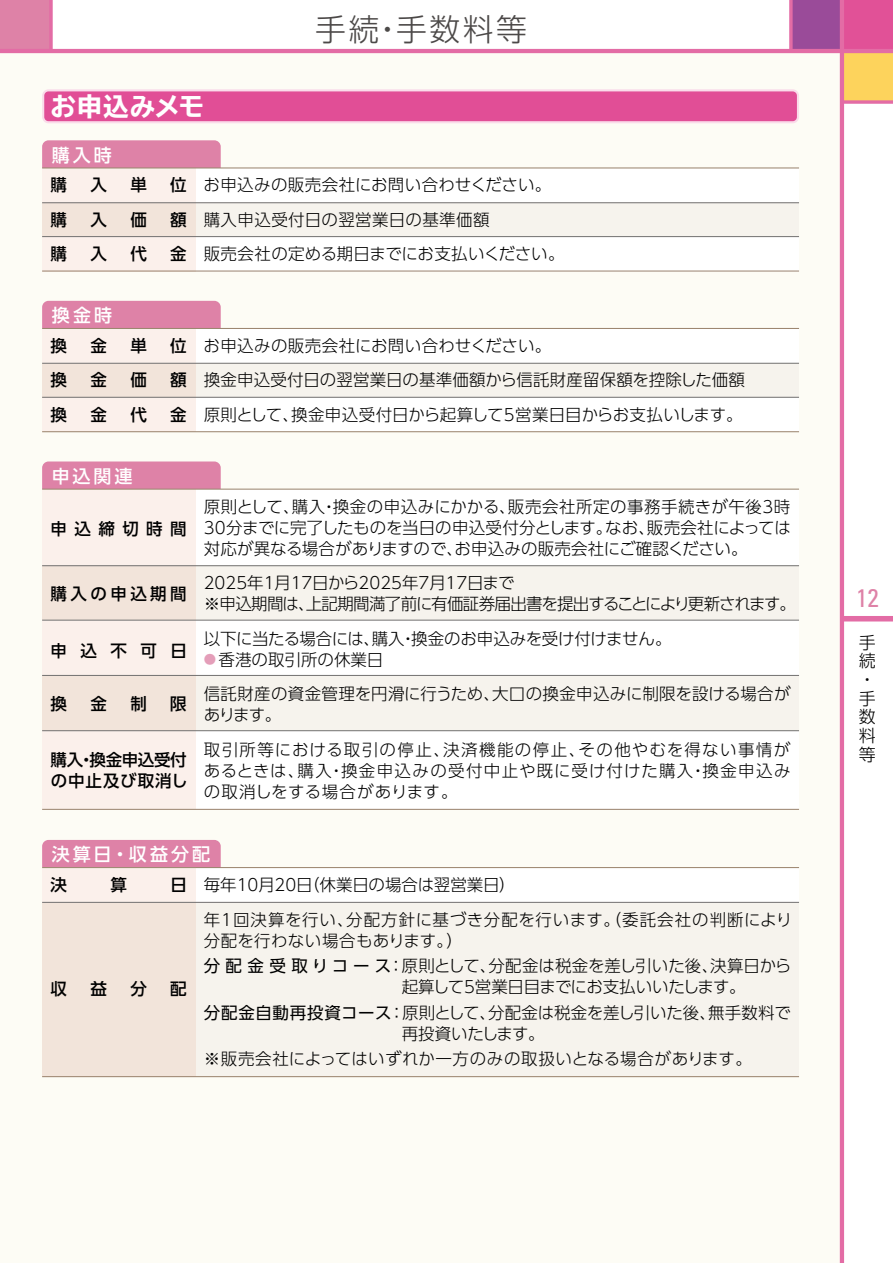
<style>
.page{position:relative;width:893px;height:1263px;background:#fff}
.page>*{position:absolute;margin:0;border:0;box-sizing:border-box;transform-origin:0 0}
.t1{font:300 30.9px "UD Shin Go Pro";letter-spacing:.08em;color:#4c4948}
.t2{font:700 expanded 25.5px "TBUD Go Std";letter-spacing:.025em;color:#fff}
.t3{font:condensed 25.5px "Univers";color:#de82a7}
.t4{font:500 18px "UD Shin Go Pro";letter-spacing:.17em;color:#fff}
.t5{font:300 16.95px/18.8px "UD Shin Go Pro";color:#000}
.t6{font:300 16.5px/34.5px "UD Shin Go Pro";color:#000}
.t7{font:300 16.5px/34.5px "UD Shin Go Pro";letter-spacing:.025em;color:#000}
.t8{font:300 16.5px/21px "UD Shin Go Pro";letter-spacing:-.04em;color:#000}
.t9{font:500 16.5px "UD Shin Go Pro";letter-spacing:.205em;color:#000}
.t10{font:300 16.5px/21px "UD Shin Go Pro";letter-spacing:.07em;color:#000}
.t11{font:300 16.5px/34.5px "UD Shin Go Pro";letter-spacing:.09em;color:#000}
.t12{font:300 16.5px "UD Shin Go Pro";letter-spacing:-.02em;color:#000}
.t13{font:500 16.5px/21px "UD Shin Go Pro";letter-spacing:-.02em;color:#000}
.s1{font-size:12.3px;color:#e49eb9}
.s2{font-weight:400}
</style>
<div class="page">
<div style="left:0;top:0;width:51px;height:51px;background:#de82a7"></div>
<svg style="left:49px;top:0;width:4px;height:49px"></svg>
<div style="left:842px;top:0;width:51px;height:51px;background:#e15197"></div>
<div style="left:842px;top:51px;width:51px;height:51px;background:#fdd35c"></div>
<div style="left:791px;top:0;width:51px;height:51px;background:#9a4b99"></div>
<div style="left:0;top:51px;width:842px;height:1212px;background:#fdfcf5"></div>
<div style="left:842px;top:616px;width:51px;height:5px;background:#e36ca5"></div>
<hr style="left:840px;top:0;width:4px;height:1263px;background:#e36ca5">
<hr style="left:0;top:49px;width:893px;height:4px;background:#e36ca5">
<svg style="left:844px;top:100px;width:49px;height:4px"></svg>
<svg style="left:789px;top:0;width:4px;height:49px"></svg>
<div style="left:42px;top:840px;width:179px;height:34px;background:#de82a7;border-radius:6px"></div>
<div style="left:42px;top:867px;width:757px;height:209px;background:#fff"></div>
<div style="left:42px;top:140px;width:179px;height:34px;background:#de82a7;border-radius:6px"></div>
<div style="left:42px;top:301px;width:179px;height:34px;background:#de82a7;border-radius:6px"></div>
<div style="left:42px;top:461px;width:179px;height:34px;background:#de82a7;border-radius:6px"></div>
<div style="left:42px;top:168px;width:757px;height:103px;background:#fff"></div>
<div style="left:42px;top:328px;width:757px;height:104px;background:#fff"></div>
<div style="left:42px;top:489px;width:757px;height:320px;background:#fff"></div>
<div style="left:42px;top:168px;width:153px;height:103px;background:#fbf0eb"></div>
<div style="left:42px;top:328px;width:153px;height:104px;background:#fbf0eb"></div>
<div style="left:42px;top:489px;width:153px;height:320px;background:#fbf0eb"></div>
<div style="left:42px;top:867px;width:153px;height:210px;background:#fbf0eb"></div>
<div style="left:42px;top:203px;width:757px;height:34px;background:linear-gradient(to right,#f3e9e0,#f7f7f2)"></div>
<div style="left:42px;top:675px;width:757px;height:56px;background:linear-gradient(to right,#f3e9e0,#f7f7f2)"></div>
<div style="left:42px;top:902px;width:757px;height:174px;background:linear-gradient(to right,#f3e9e0,#f7f7f2)"></div>
<div style="left:42px;top:363px;width:757px;height:34px;background:linear-gradient(to right,#f3e9e0,#f7f7f2)"></div>
<div style="left:42px;top:566px;width:757px;height:54px;background:linear-gradient(to right,#f3e9e0,#f7f7f2)"></div>
<hr style="left:42px;top:167px;width:757px;height:1px;background:#9d8771">
<hr style="left:42px;top:202px;width:757px;height:1px;background:#727171">
<hr style="left:42px;top:236px;width:757px;height:1px;background:#727171">
<hr style="left:42px;top:270px;width:757px;height:2px;background:#9d8771">
<hr style="left:42px;top:328px;width:757px;height:1px;background:#9d8771">
<hr style="left:42px;top:363px;width:757px;height:1px;background:#727171">
<hr style="left:42px;top:397px;width:757px;height:1px;background:#727171">
<hr style="left:42px;top:431px;width:757px;height:1px;background:#9d8771">
<hr style="left:42px;top:489px;width:757px;height:1px;background:#9d8771">
<hr style="left:42px;top:565px;width:757px;height:1px;background:#727171">
<hr style="left:42px;top:620px;width:757px;height:1px;background:#727171">
<hr style="left:42px;top:675px;width:757px;height:1px;background:#727171">
<hr style="left:42px;top:730px;width:757px;height:1px;background:#727171">
<hr style="left:42px;top:809px;width:757px;height:1px;background:#9d8771">
<hr style="left:42px;top:867px;width:757px;height:1px;background:#9d8771">
<hr style="left:42px;top:902px;width:757px;height:1px;background:#727171">
<hr style="left:42px;top:1076px;width:757px;height:1px;background:#9d8771">
<svg style="left:42px;top:89px;width:757px;height:34px;background:#e460a1"></svg>
<h2 class="t2" style="left:51px;top:92px;width:155px">お申込みメモ</h2>
<p class="t4" style="left:52px;top:140px;width:61px">購入時</p>
<h1 class="t1" style="left:315px;top:4px;width:213px">手続・手数料等</h1>
<p class="t9" style="left:51px;top:172px;width:18px">購</p>
<p class="t9" style="left:90px;top:172px;width:18px">入</p>
<p class="t9" style="left:130px;top:172px;width:18px">単</p>
<p class="t9" style="left:170px;top:172px;width:18px">位</p>
<p class="t9" style="left:51px;top:206px;width:18px">購</p>
<p class="t9" style="left:90px;top:206px;width:18px">入</p>
<p class="t9" style="left:130px;top:206px;width:18px">価</p>
<p class="t9" style="left:170px;top:206px;width:18px">額</p>
<p class="t9" style="left:51px;top:241px;width:18px">購</p>
<p class="t9" style="left:90px;top:241px;width:18px">入</p>
<p class="t9" style="left:130px;top:241px;width:18px">代</p>
<p class="t9" style="left:170px;top:241px;width:18px">金</p>
<p class="t7" style="left:204px;top:167px;width:363px">お申込みの販売会社にお問い合わせください。購入申込受付日の翌営業日の基準価額<br>販売会社の定める期日までにお支払いください。</p>
<p class="t4" style="left:52px;top:301px;width:62px">換金時</p>
<p class="t9" style="left:51px;top:332px;width:18px">換</p>
<p class="t9" style="left:90px;top:332px;width:18px">金</p>
<p class="t9" style="left:130px;top:332px;width:18px">単</p>
<p class="t9" style="left:170px;top:332px;width:18px">位</p>
<p class="t9" style="left:51px;top:367px;width:18px">換</p>
<p class="t9" style="left:90px;top:367px;width:18px">金</p>
<p class="t9" style="left:130px;top:367px;width:18px">価</p>
<p class="t9" style="left:170px;top:367px;width:18px">額</p>
<p class="t9" style="left:51px;top:401px;width:18px">換</p>
<p class="t9" style="left:90px;top:401px;width:18px">金</p>
<p class="t9" style="left:130px;top:401px;width:18px">代</p>
<p class="t9" style="left:170px;top:401px;width:18px">金</p>
<p class="t6" style="left:204px;top:328px;width:543px">お申込みの販売会社にお問い合わせください。<br>換金申込受付日の翌営業日の基準価額から信託財産留保額を控除した価額原則として、換金申込受付日から起算して5営業日目からお支払いします。</p>
<p class="t4" style="left:52px;top:461px;width:82px">申込関連</p>
<p class="t9" style="left:51px;top:515px;width:138px">申込締切時間</p>
<p class="t9" style="left:51px;top:580px;width:138px">購入の申込期間</p>
<p class="t9" style="left:51px;top:637px;width:138px">申込不可日</p>
<p class="t9" style="left:51px;top:690px;width:18px">換</p>
<p class="t9" style="left:90px;top:690px;width:18px">金</p>
<p class="t9" style="left:130px;top:690px;width:18px">制</p>
<p class="t9" style="left:170px;top:690px;width:18px">限</p>
<p class="t13" style="left:51px;top:748px;width:139px">購入・換金申込受付の中止及び取消し</p>
<p class="t6" style="left:204px;top:495px;width:589px;line-height:21px;text-align:justify">原則として、購入・換金の申込みにかかる、販売会社所定の事務手続きが午後3時30分までに完了したものを当日の申込受付分とします。なお、販売会社によっては対応が異なる場合がありますので、お申込みの販売会社にご確認ください。</p>
<p class="t8" style="left:204px;top:572px;width:594px">2025年1月17日から2025年7月17日まで<br>※申込期間は、上記期間満了前に有価証券届出書を提出することにより更新されます。</p>
<p class="t12" style="left:204px;top:625px;width:469px">以下に当たる場合には、購入・換金のお申込みを受け付けません。</p>
<p class="t6" style="left:204px;top:641px;width:588px"><span class="s1">●</span> 香港の取引所の休業日<br>信託財産の資金管理を円滑に行うため、大口の換金申込みに制限を設ける場合が</p>
<p class="t11" style="left:204px;top:697px;width:588px">あります。<br>取引所等における取引の停止、決済機能の停止、その他やむを得ない事情が</p>
<p class="t10" style="left:204px;top:759px;width:588px">あるときは、購入・換金申込みの受付中止や既に受け付けた購入・換金申込みの取消しをする場合があります。</p>
<p class="t4" style="left:52px;top:840px;width:160px">決算日・収益分配</p>
<p class="t9" style="left:51px;top:871px;width:18px">決</p>
<p class="t9" style="left:111px;top:871px;width:18px">算</p>
<p class="t9" style="left:170px;top:871px;width:18px">日</p>
<p class="t9" style="left:51px;top:975px;width:18px">収</p>
<p class="t9" style="left:90px;top:975px;width:18px">益</p>
<p class="t9" style="left:130px;top:975px;width:18px">分</p>
<p class="t9" style="left:170px;top:975px;width:18px">配</p>
<p class="t7" style="left:204px;top:867px;width:590px">毎年10月20日（休業日の場合は翌営業日）<br>年1回決算を行い、分配方針に基づき分配を行います。（委託会社の判断により</p>
<p class="t6" style="left:204px;top:927px;width:589px;line-height:25.5px">分配を行わない場合もあります。）<br><span class="s2">分配金受取りコース</span>：原則として、分配金は税金を差し引いた後、決算日から</p>
<p class="t6" style="left:204px;top:973px;width:589px;line-height:25.5px;text-indent:198px">起算して5営業日目までにお支払いいたします。<br><span class="s2">分配金自動再投資コース</span>：原則として、分配金は税金を差し引いた後、無手数料で</p>
<p class="t6" style="left:204px;top:1020px;width:550px;line-height:25.5px;text-align:center">再投資いたします。<br>※販売会社によってはいずれか一方のみの取扱いとなる場合があります。</p>
<h2 class="t3" style="left:856px;top:582px;width:24px">12</h2>
<p class="t5" style="left:859px;top:632px;width:18px">手続・手数料等</p>
</div>
